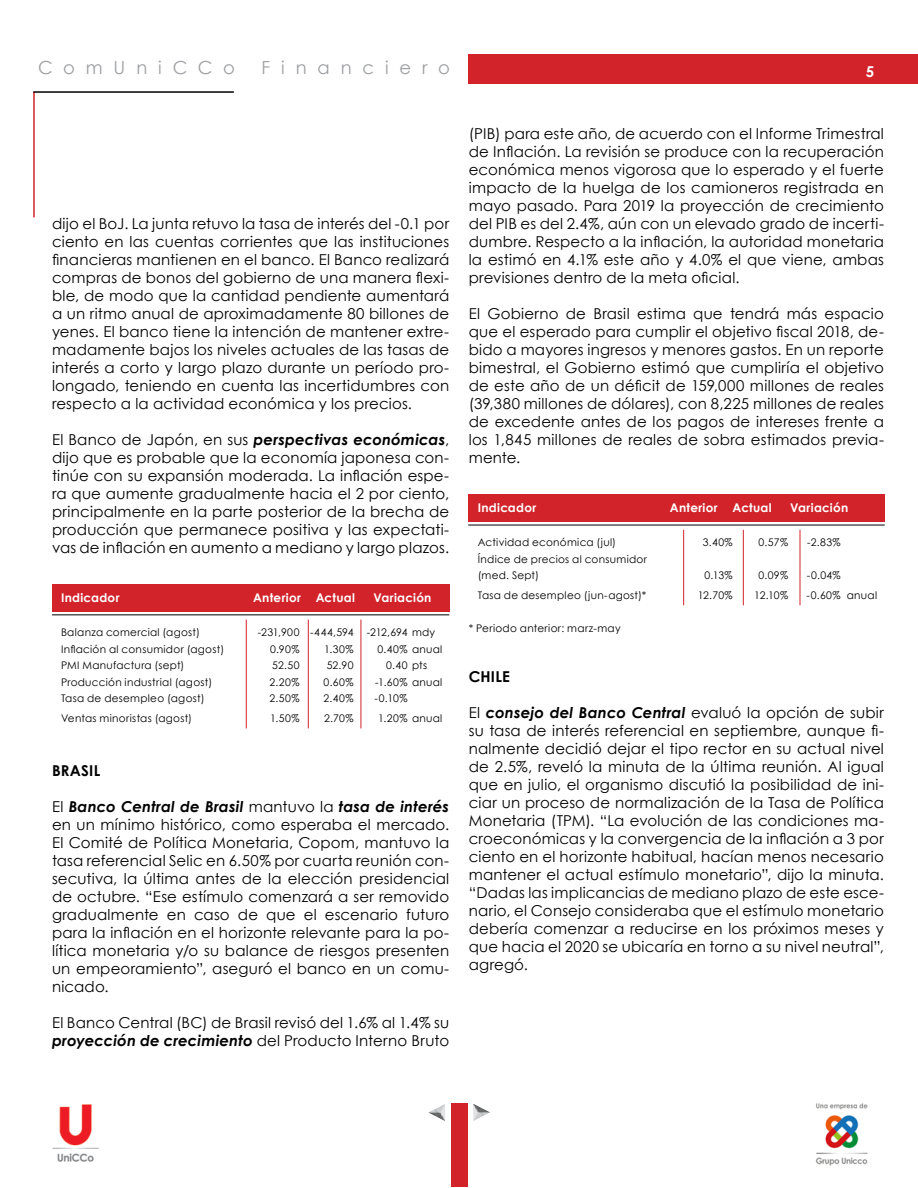
<style>
.page{position:relative;width:918px;height:1188px;background:#fff}
.page>*{position:absolute;margin:0;border:0;box-sizing:border-box;transform-origin:0 0}
.t1{font:18px "Century Gothic";letter-spacing:.605em;color:#9d9fa2}
.TEXTO{font:15px/18px "Century Gothic";letter-spacing:.01em;color:#000;text-align:justify}
.tabla_INDICADORES_de{font:700 15px "Century Gothic";letter-spacing:.015em;color:#000}
.t2{font:700 15px "Century Gothic";color:#fff}
.Titulo_indi_Izq{font:700 12px "Century Gothic";letter-spacing:.025em;color:#fff}
.Tabla_INDICADORES_iz{font:10.5px "Century Gothic";letter-spacing:.03em;color:#000}
.tabla_INDICADORES_de-2{font:10.5px "Century Gothic";letter-spacing:.025em;color:#000}
.Tabla_INDICADORES_iz-2{font:10.5px "Century Gothic";letter-spacing:-.01em;color:#000}
.s1{font-weight:700;font-style:italic}
</style>
<div class="page">
<div style="left:469px;top:55px;width:449px;height:29px;background:#d2232a"></div>
<hr style="left:33px;top:92px;width:2px;height:125px;background:#d2232a">
<hr style="left:33px;top:91px;width:201px;height:2px;background:#000">
<div style="left:451px;top:1104px;width:16px;height:83px;background:#d2232a"></div>
<img style="left:52px;top:1104px;width:47px;height:58px">
<img style="left:815px;top:1103px;width:53px;height:62px">
<div style="left:468px;top:494px;width:417px;height:28px;background:#d2232a"></div>
<hr style="left:743px;top:530px;width:1px;height:75px;background:#d2232a">
<hr style="left:683px;top:530px;width:1px;height:75px;background:#d2232a">
<hr style="left:800px;top:530px;width:1px;height:75px;background:#d2232a">
<hr style="left:468px;top:525px;width:417px;height:1px;background:#000">
<div style="left:52px;top:584px;width:397px;height:27px;background:#d2232a"></div>
<hr style="left:308px;top:620px;width:1px;height:108px;background:#d2232a">
<hr style="left:246px;top:620px;width:1px;height:108px;background:#d2232a">
<hr style="left:361px;top:620px;width:1px;height:108px;background:#d2232a">
<hr style="left:52px;top:614px;width:397px;height:1px;background:#000">
<div style="left:424px;top:1099px;width:24px;height:27px;background:#000;opacity:.75"></div>
<div style="left:471px;top:1099px;width:24px;height:27px;background:#000;opacity:.75"></div>
<p class="t1" style="left:38px;top:57px;width:198px">ComUniCCo</p>
<p class="t1" style="left:261px;top:57px;width:190px">Financiero</p>
<p class="t2" style="left:866px;top:62px;width:10px">5</p>
<p class="TEXTO" style="left:52px;top:214px;width:399px">dijo el BoJ. La junta retuvo la tasa de interés del -0.1 por ciento en las cuentas corrientes que las instituciones financieras mantienen en el banco. El Banco realizará compras de bonos del gobierno de una manera flexi&shy;ble, de modo que la cantidad pendiente aumentará a un ritmo anual de aproximadamente 80 billones de yenes. El banco tiene la intención de mantener extre&shy;madamente bajos los niveles actuales de las tasas de interés a corto y largo plazo durante un período pro&shy;longado, teniendo en cuenta las incertidumbres con respecto a la actividad económica y los precios.</p>
<p class="TEXTO" style="left:52px;top:430px;width:399px">El Banco de Japón, en sus <span class="s1">perspectivas económicas</span>, dijo que es probable que la economía japonesa con&shy;tinúe con su expansión moderada. La inflación espe&shy;ra que aumente gradualmente hacia el 2 por ciento, principalmente en la parte posterior de la brecha de producción que permanece positiva y las expectati&shy;vas de inflación en aumento a mediano y largo plazos.</p>
<p class="Titulo_indi_Izq" style="left:61px;top:590px;width:60px">Indicador</p>
<p class="Titulo_indi_Izq" style="left:253px;top:590px;width:103px">Anterior Actual</p>
<p class="Titulo_indi_Izq" style="left:373px;top:590px;width:60px">Variación</p>
<p class="Tabla_INDICADORES_iz" style="left:61px;top:626px;width:141px">Balanza comercial (agost)</p>
<p class="Tabla_INDICADORES_iz" style="left:258px;top:626px;width:97px">-231,900 -444,594</p>
<p class="Tabla_INDICADORES_iz-2" style="left:367px;top:626px;width:70px">-212,694 mdy</p>
<p class="Tabla_INDICADORES_iz" style="left:61px;top:642px;width:165px">Inflación al consumidor (agost)</p>
<p class="Tabla_INDICADORES_iz" style="left:270px;top:642px;width:31px">0.90%</p>
<p class="Tabla_INDICADORES_iz" style="left:324px;top:642px;width:31px">1.30%</p>
<p class="Tabla_INDICADORES_iz" style="left:378px;top:642px;width:66px">0.40% anual</p>
<p class="Tabla_INDICADORES_iz" style="left:61px;top:659px;width:125px">PMI Manufactura (sept)</p>
<p class="Tabla_INDICADORES_iz" style="left:272px;top:659px;width:29px">52.50</p>
<p class="Tabla_INDICADORES_iz" style="left:327px;top:659px;width:28px">52.90</p>
<p class="Tabla_INDICADORES_iz" style="left:386px;top:659px;width:43px">0.40 pts</p>
<p class="Tabla_INDICADORES_iz" style="left:61px;top:675px;width:153px">Producción industrial (agost)</p>
<p class="Tabla_INDICADORES_iz" style="left:270px;top:675px;width:31px">2.20%</p>
<p class="Tabla_INDICADORES_iz" style="left:324px;top:675px;width:31px">0.60%</p>
<p class="Tabla_INDICADORES_iz" style="left:375px;top:675px;width:69px">-1.60% anual</p>
<p class="Tabla_INDICADORES_iz" style="left:61px;top:692px;width:145px">Tasa de desempleo (agost)</p>
<p class="Tabla_INDICADORES_iz" style="left:269px;top:692px;width:32px">2.50%</p>
<p class="Tabla_INDICADORES_iz" style="left:324px;top:692px;width:31px">2.40%</p>
<p class="Tabla_INDICADORES_iz" style="left:375px;top:692px;width:34px">-0.10%</p>
<p class="Tabla_INDICADORES_iz" style="left:61px;top:711px;width:133px">Ventas minoristas (agost)</p>
<p class="Tabla_INDICADORES_iz" style="left:270px;top:711px;width:31px">1.50%</p>
<p class="Tabla_INDICADORES_iz" style="left:324px;top:711px;width:31px">2.70%</p>
<p class="Tabla_INDICADORES_iz" style="left:378px;top:711px;width:66px">1.20% anual</p>
<p class="tabla_INDICADORES_de" style="left:52px;top:761px;width:50px">BRASIL</p>
<p class="TEXTO" style="left:52px;top:797px;width:399px">El <span class="s1">Banco Central de Brasil</span> mantuvo la <span class="s1">tasa de interés </span>en un mínimo histórico, como esperaba el mercado.<br>El Comité de Política Monetaria, Copom, mantuvo la tasa referencial Selic en 6.50% por cuarta reunión con&shy;secutiva, la última antes de la elección presidencial de octubre. “Ese estímulo comenzará a ser removido gradualmente en caso de que el escenario futuro para la inflación en el horizonte relevante para la po&shy;lítica monetaria y/o su balance de riesgos presenten un empeoramiento”, aseguró el banco en un comu&shy;nicado.</p>
<p class="TEXTO" style="left:52px;top:1013px;width:399px">El Banco Central (BC) de Brasil revisó del 1.6% al 1.4% su <span class="s1">proyección de crecimiento</span> del Producto Interno Bruto</p>
<p class="TEXTO" style="left:469px;top:124px;width:417px">(PIB) para este año, de acuerdo con el Informe Trimestral de Inflación. La revisión se produce con la recuperación económica menos vigorosa que lo esperado y el fuerte impacto de la huelga de los camioneros registrada en mayo pasado. Para 2019 la proyección de crecimiento del PIB es del 2.4%, aún con un elevado grado de incerti&shy;dumbre. Respecto a la inflación, la autoridad monetaria la estimó en 4.1% este año y 4.0% el que viene, ambas previsiones dentro de la meta oficial.</p>
<p class="TEXTO" style="left:469px;top:304px;width:417px">El Gobierno de Brasil estima que tendrá más espacio que el esperado para cumplir el objetivo fiscal 2018, de&shy;bido a mayores ingresos y menores gastos. En un reporte bimestral, el Gobierno estimó que cumpliría el objetivo de este año de un déficit de 159,000 millones de reales (39,380 millones de dólares), con 8,225 millones de reales de excedente antes de los pagos de intereses frente a los 1,845 millones de reales de sobra estimados previa&shy;mente.</p>
<p class="Titulo_indi_Izq" style="left:478px;top:500px;width:60px">Indicador</p>
<p class="Titulo_indi_Izq" style="left:670px;top:500px;width:103px">Anterior Actual</p>
<p class="Titulo_indi_Izq" style="left:790px;top:500px;width:60px">Variación</p>
<p class="tabla_INDICADORES_de-2" style="left:478px;top:536px;width:140px">Actividad económica (jul)</p>
<p class="tabla_INDICADORES_de-2" style="left:703px;top:536px;width:32px">3.40%</p>
<p class="tabla_INDICADORES_de-2" style="left:759px;top:536px;width:31px">0.57%</p>
<p class="tabla_INDICADORES_de-2" style="left:807px;top:536px;width:35px">-2.83%</p>
<p class="tabla_INDICADORES_de-2" style="left:478px;top:553px;width:171px">Índice de precios al consumidor</p>
<p class="tabla_INDICADORES_de-2" style="left:478px;top:569px;width:63px">(med. Sept)</p>
<p class="tabla_INDICADORES_de-2" style="left:704px;top:569px;width:30px">0.13%</p>
<p class="tabla_INDICADORES_de-2" style="left:758px;top:569px;width:31px">0.09%</p>
<p class="tabla_INDICADORES_de-2" style="left:807px;top:569px;width:35px">-0.04%</p>
<p class="tabla_INDICADORES_de-2" style="left:478px;top:589px;width:170px">Tasa de desempleo (jun-agost)*</p>
<p class="tabla_INDICADORES_de-2" style="left:698px;top:589px;width:36px">12.70%</p>
<p class="tabla_INDICADORES_de-2" style="left:754px;top:589px;width:35px">12.10%</p>
<p class="tabla_INDICADORES_de-2" style="left:807px;top:589px;width:72px">-0.60% anual</p>
<p class="tabla_INDICADORES_de-2" style="left:469px;top:622px;width:153px">* Periodo anterior: marz-may</p>
<p class="tabla_INDICADORES_de" style="left:469px;top:667px;width:43px">CHILE</p>
<p class="TEXTO" style="left:469px;top:703px;width:417px">El <span class="s1">consejo del Banco Central</span> evaluó la opción de subir su tasa de interés referencial en septiembre, aunque fi&shy;nalmente decidió dejar el tipo rector en su actual nivel de 2.5%, reveló la minuta de la última reunión. Al igual que en julio, el organismo discutió la posibilidad de ini&shy;ciar un proceso de normalización de la Tasa de Política Monetaria (TPM). “La evolución de las condiciones ma&shy;croeconómicas y la convergencia de la inflación a 3 por ciento en el horizonte habitual, hacían menos necesario mantener el actual estímulo monetario”, dijo la minuta. “Dadas las implicancias de mediano plazo de este esce&shy;nario, el Consejo consideraba que el estímulo monetario debería comenzar a reducirse en los próximos meses y que hacia el 2020 se ubicaría en torno a su nivel neutral”, agregó.</p>
</div>
